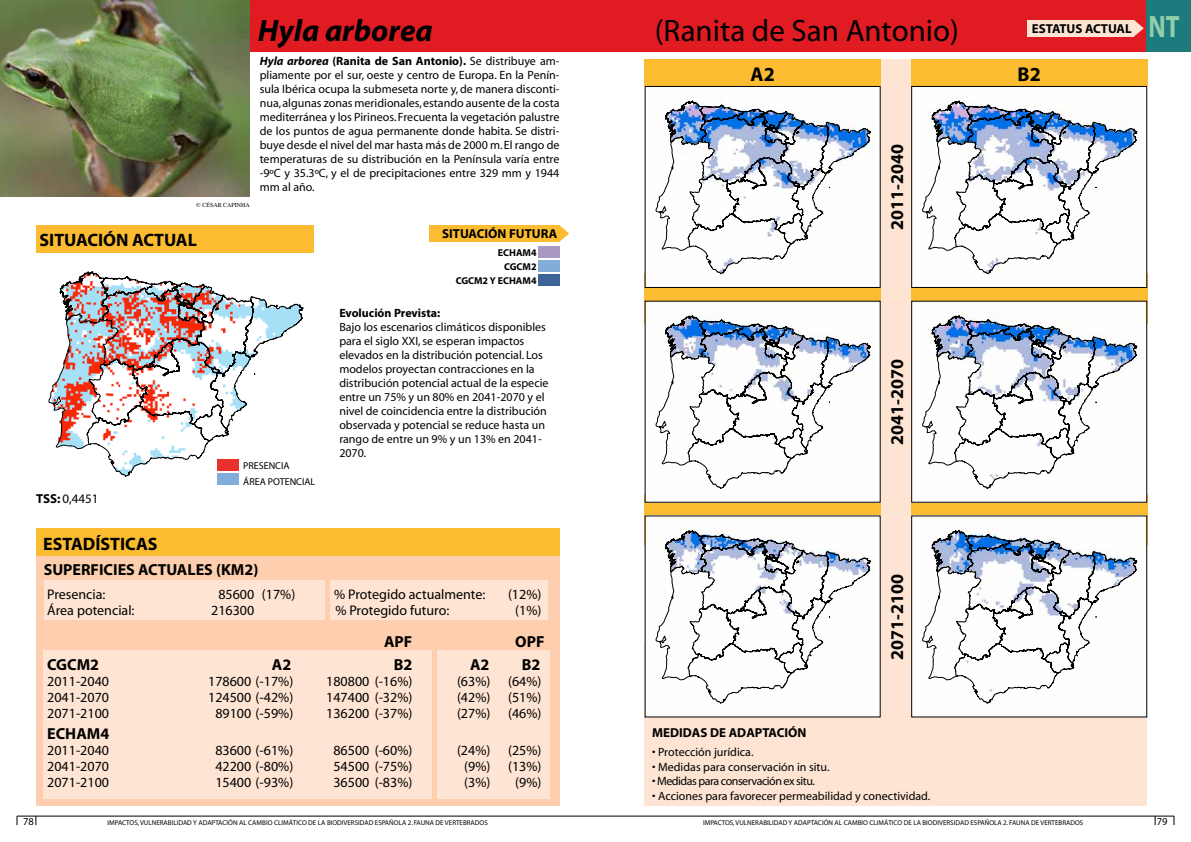
<style>
.page{position:relative;width:1191px;height:842px;background:#fff}
.page>*{position:absolute;margin:0;border:0;box-sizing:border-box;transform-origin:0 0}
.t1{font:31px "Myriad";color:#000}
.t2{font:italic 700 31px "Myriad";color:#000}
.t3{font:700 31px "Myriad";color:#91cfaa;scale:.81 1}
.t4{font:700 20px "Myriad";color:#000}
.t5{font:700 18px "Myriad";color:#000}
.t6{font:700 16px "Myriad";color:#000}
.t7{font:14px "Myriad";color:#000}
.t8{font:700 13px "Myriad";color:#000}
.t9{font:13px "Myriad";color:#000}
.t10{font:12px/14px "Myriad";color:#000;text-align:justify}
.t11{font:12px "Myriad";letter-spacing:-.04em;color:#000}
.t12{font:700 12px "Myriad";color:#000}
.t13{font:10.5px "Myriad";color:#000}
.t14{font:700 10px/13.7px "Myriad";color:#000}
.t15{font:10px/15.6px "Myriad";color:#000}
.t16{font:7px "Myriad";color:#000}
.t17{font:6px "Times";color:#000}
.s1{font-weight:700;font-style:italic}
.s2{font-weight:700}
</style>
<div class="page">
<hr style="left:17px;top:816px;width:1157px;height:1px;background:#000">
<div style="left:865px;top:60px;width:70px;height:669px;background:#fee4d2"></div>
<div style="left:644px;top:646px;width:502px;height:160px;background:#fee4d2"></div>
<div style="left:149px;top:0;width:997px;height:51px;background:#e11b22"></div>
<svg style="left:60px;top:271px;width:244px;height:206px"></svg>
<svg style="left:49px;top:315px;width:40px;height:134px"></svg>
<div style="left:36px;top:225px;width:277px;height:27px;background:#fcbc31"></div>
<div style="left:429px;top:225px;width:130px;height:17px;background:#fcbc31"></div>
<div style="left:538px;top:246px;width:21px;height:12px;background:#a799c4"></div>
<div style="left:538px;top:260px;width:21px;height:12px;background:#82addb"></div>
<div style="left:538px;top:274px;width:21px;height:12px;background:#3b6599"></div>
<svg style="left:559px;top:225px;width:10px;height:17px"></svg>
<div style="left:218px;top:460px;width:21px;height:11px;background:#ea302c"></div>
<div style="left:218px;top:473px;width:21px;height:12px;background:#82addb"></div>
<div style="left:1027px;top:20px;width:106px;height:17px;background:#fee4d2"></div>
<svg style="left:1133px;top:20px;width:10px;height:17px"></svg>
<img style="left:0;top:0;width:249px;height:197px">
<div style="left:1146px;top:0;width:45px;height:51px;background:#1d7b7e"></div>
<svg style="left:644px;top:273px;width:236px;height:51px;background:#e9b440"></svg>
<svg style="left:644px;top:494px;width:236px;height:50px;background:#daab46"></svg>
<div style="left:644px;top:60px;width:236px;height:26px;background:#fcbc31"></div>
<svg style="left:911px;top:273px;width:236px;height:51px;background:#e8b340"></svg>
<svg style="left:911px;top:494px;width:236px;height:50px;background:#d9ab46"></svg>
<div style="left:911px;top:60px;width:236px;height:26px;background:#fcbc31"></div>
<img style="left:646px;top:303px;width:232px;height:198px">
<svg style="left:656px;top:315px;width:215px;height:174px"></svg>
<div style="left:646px;top:517px;width:232px;height:198px;background:#fefefe"></div>
<svg style="left:656px;top:530px;width:215px;height:173px"></svg>
<img style="left:646px;top:88px;width:232px;height:198px">
<div style="left:644px;top:86px;width:236px;height:202px;border:1px solid #000"></div>
<svg style="left:656px;top:101px;width:215px;height:173px"></svg>
<img style="left:913px;top:303px;width:232px;height:198px">
<svg style="left:922px;top:315px;width:216px;height:174px"></svg>
<div style="left:913px;top:517px;width:232px;height:198px;background:#fefefe"></div>
<svg style="left:922px;top:530px;width:216px;height:173px"></svg>
<img style="left:913px;top:88px;width:232px;height:198px">
<div style="left:911px;top:86px;width:236px;height:202px;border:1px solid #000"></div>
<svg style="left:922px;top:101px;width:216px;height:173px"></svg>
<div style="left:36px;top:554px;width:523px;height:252px;background:#fdcfae"></div>
<div style="left:44px;top:580px;width:281px;height:40px;background:#fee4d2"></div>
<div style="left:331px;top:580px;width:217px;height:40px;background:#fee4d2"></div>
<div style="left:36px;top:528px;width:523px;height:27px;background:#fcbc31"></div>
<div style="left:437px;top:650px;width:112px;height:149px;background:#fee4d2"></div>
<div style="left:43px;top:650px;width:388px;height:149px;background:#fee4d2"></div>
<p class="t17" style="left:196px;top:199px;width:55px">© CÉSAR CAPINHA</p>
<h3 class="t5" style="left:40px;top:231px;width:36px">SITUACIÓ</h3>
<h3 class="t5" style="left:116px;top:231px;width:60px">N ACTUAL</h3>
<h1 class="t2" style="left:258px;top:15px;width:176px">Hyla arborea</h1>
<h1 class="t1" style="left:655px;top:16px;width:306px">(Ranita de San Antonio)</h1>
<h1 class="t3" style="left:1148px;top:10px;width:19px">NT</h1>
<h2 class="t4" style="left:750px;top:64px;width:26px">A2</h2>
<h2 class="t4" style="left:1017px;top:64px;width:25px">B2</h2>
<p class="t8" style="left:1031px;top:22px;width:85px">ESTATUS ACTUAL</p>
<p class="t10" style="left:260px;top:54px;width:301px"><span class="s1">Hyla arborea</span> <span class="s2">(RANITA DE SAN ANTONIO).</span> Se distribuye am&shy;pliamente por el sur, oeste y centro de Europa. En la Penín&shy;sula Ibérica ocupa la submeseta norte y, de manera disconti&shy;nua, algunas zonas meridionales, estando ausente de la costa mediterránea y los Pirineos. Frecuenta la vegetación palustre de los puntos de agua permanente donde habita. Se distri&shy;buye desde el nivel del mar hasta más de 2000 m. El rango de temperaturas de su distribución en la Península varía entre -9ºC y 35.3ºC, y el de precipitaciones entre 329 mm y 1944 mm al año.</p>
<h3 class="t5" style="left:887px;top:230px;width:87px;rotate:-90deg">2011-2040</h3>
<p class="t8" style="left:442px;top:227px;width:27px">SITUACIÓ</p>
<p class="t8" style="left:497px;top:227px;width:44px">N FUTURA</p>
<p class="t14" style="left:504px;top:246px;width:34px;text-indent:-6px">ECHAM4<br>CGCM</p>
<p class="t14" style="left:531px;top:260px;width:7px">2</p>
<p class="t14" style="left:456px;top:274px;width:8px">CGCM</p>
<p class="t14" style="left:482px;top:274px;width:55px">2 Y ECHAM4</p>
<p class="t12" style="left:339px;top:307px;width:102px">EVOLUCIÓN PREVISTA:</p>
<p class="t10" style="left:339px;top:320px;width:211px;text-align:left">Bajo los escenarios climáticos disponibles para el siglo XXI, se esperan impactos elevados en la distribución potencial. Los modelos proyectan contracciones en la distribución potencial actual de la especie entre un 75% y un 80% en 2041-2070 y el nivel de coincidencia entre la distribución observada y potencial se reduce hasta un rango de entre un 9% y un 13% en 2041- 2070.</p>
<h3 class="t5" style="left:887px;top:445px;width:87px;rotate:-90deg">2041-2070</h3>
<p class="t15" style="left:243px;top:458px;width:13px">presencia área</p>
<p class="t15" style="left:268px;top:474px;width:7px">potencial</p>
<p class="t9" style="left:36px;top:492px;width:64px"><span class="s2">TSS :</span> 0,4451</p>
<h3 class="t5" style="left:43px;top:534px;width:116px">ESTADÍSTICAS</h3>
<h3 class="t6" style="left:44px;top:561px;width:19px">SUPER</h3>
<h3 class="t6" style="left:91px;top:561px;width:16px">FICIE</h3>
<h3 class="t6" style="left:126px;top:561px;width:51px">S ACTUALE</h3>
<h3 class="t6" style="left:204px;top:561px;width:56px">S (KM2)</h3>
<p class="t7" style="left:47px;top:587px;width:60px">Presencia:</p>
<p class="t7" style="left:218px;top:587px;width:78px">85600 (17%)</p>
<p class="t7" style="left:334px;top:587px;width:153px">% Protegido actualmente:</p>
<p class="t7" style="left:508px;top:587px;width:35px">(12%)</p>
<p class="t7" style="left:47px;top:603px;width:89px">Área potencial:</p>
<p class="t7" style="left:211px;top:603px;width:45px">216300</p>
<p class="t7" style="left:335px;top:603px;width:115px">% Protegido futuro:</p>
<p class="t7" style="left:515px;top:603px;width:28px">(1%)</p>
<h3 class="t6" style="left:384px;top:633px;width:25px">APF</h3>
<h3 class="t6" style="left:515px;top:633px;width:29px">OPF</h3>
<h3 class="t6" style="left:47px;top:656px;width:53px">CGCM2</h3>
<h3 class="t6" style="left:272px;top:656px;width:21px">A2</h3>
<h3 class="t6" style="left:394px;top:656px;width:20px">B2</h3>
<h3 class="t6" style="left:470px;top:656px;width:21px">A2</h3>
<h3 class="t6" style="left:522px;top:656px;width:20px">B2</h3>
<p class="t7" style="left:47px;top:674px;width:63px">2011-2040</p>
<p class="t7" style="left:208px;top:674px;width:87px">178600 (-17%)</p>
<p class="t7" style="left:326px;top:674px;width:88px">180800 (-16%)</p>
<p class="t7" style="left:457px;top:674px;width:35px">(63%)</p>
<p class="t7" style="left:508px;top:674px;width:35px">(64%)</p>
<p class="t7" style="left:47px;top:690px;width:63px">2041-2070</p>
<p class="t7" style="left:208px;top:690px;width:87px">124500 (-42%)</p>
<p class="t7" style="left:326px;top:690px;width:88px">147400 (-32%)</p>
<p class="t7" style="left:457px;top:690px;width:35px">(42%)</p>
<p class="t7" style="left:508px;top:690px;width:35px">(51%)</p>
<p class="t7" style="left:47px;top:706px;width:63px">2071-2100</p>
<p class="t7" style="left:215px;top:706px;width:79px">89100 (-59%)</p>
<p class="t7" style="left:326px;top:706px;width:88px">136200 (-37%)</p>
<p class="t7" style="left:457px;top:706px;width:35px">(27%)</p>
<p class="t7" style="left:508px;top:706px;width:35px">(46%)</p>
<h3 class="t6" style="left:47px;top:725px;width:64px">ECHAM4</h3>
<p class="t7" style="left:47px;top:743px;width:63px">2011-2040</p>
<p class="t7" style="left:215px;top:743px;width:79px">83600 (-61%)</p>
<p class="t7" style="left:333px;top:743px;width:80px">86500 (-60%)</p>
<p class="t7" style="left:457px;top:743px;width:35px">(24%)</p>
<p class="t7" style="left:508px;top:743px;width:35px">(25%)</p>
<p class="t7" style="left:47px;top:759px;width:63px">2041-2070</p>
<p class="t7" style="left:215px;top:759px;width:79px">42200 (-80%)</p>
<p class="t7" style="left:333px;top:759px;width:80px">54500 (-75%)</p>
<p class="t7" style="left:464px;top:759px;width:28px">(9%)</p>
<p class="t7" style="left:508px;top:759px;width:35px">(13%)</p>
<p class="t7" style="left:47px;top:775px;width:63px">2071-2100</p>
<p class="t7" style="left:215px;top:775px;width:79px">15400 (-93%)</p>
<p class="t7" style="left:333px;top:775px;width:80px">36500 (-83%)</p>
<p class="t7" style="left:464px;top:775px;width:28px">(3%)</p>
<p class="t7" style="left:515px;top:775px;width:28px">(9%)</p>
<p class="t8" style="left:652px;top:726px;width:154px">MEDIDAS DE ADAPTACIÓN</p>
<h3 class="t5" style="left:887px;top:660px;width:87px;rotate:-90deg">2071-2100</h3>
<p class="t10" style="left:652px;top:746px;width:103px">• Protección jurídica.</p>
<p class="t10" style="left:652px;top:760px;width:179px">• Medidas para conservación in situ.</p>
<p class="t11" style="left:652px;top:775px;width:164px">• Medidas para conservación ex situ.</p>
<p class="t10" style="left:652px;top:789px;width:280px">• Acciones para favorecer permeabilidad y conectividad.</p>
<p class="t13" style="left:23px;top:816px;width:12px">78</p>
<p class="t16" style="left:108px;top:819px;width:382px">IMPACTOS, VULNERABILIDAD Y ADAPTACIÓN AL CAMBIO CLIMÁTICO DE LA BIODIVERSIDAD ESPAÑOLA 2. FAUNA DE VERTEBRADOS</p>
<p class="t16" style="left:703px;top:819px;width:382px">IMPACTOS, VULNERABILIDAD Y ADAPTACIÓN AL CAMBIO CLIMÁTICO DE LA BIODIVERSIDAD ESPAÑOLA 2. FAUNA DE VERTEBRADOS</p>
<p class="t13" style="left:1156px;top:816px;width:12px">79</p>
</div>
